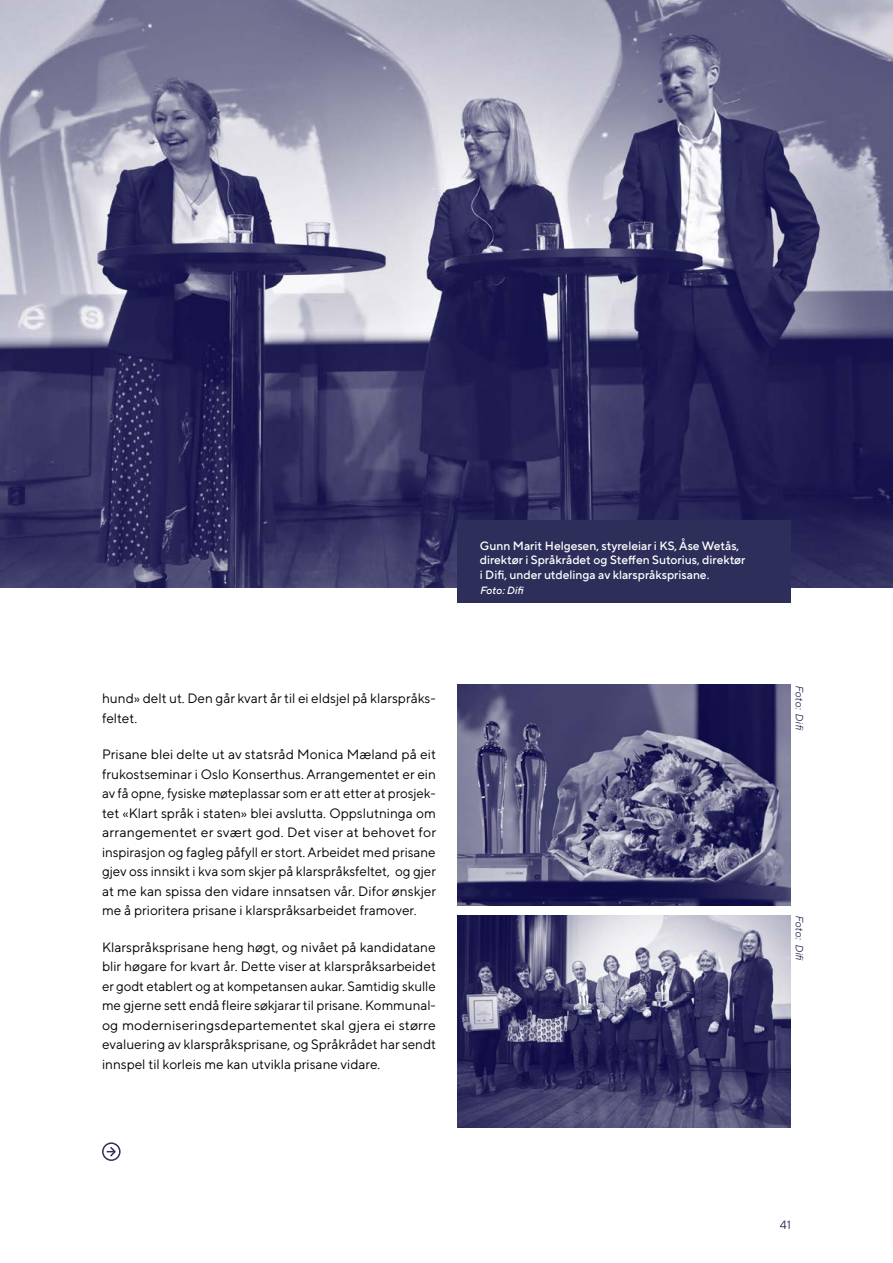
<style>
.page{position:relative;width:893px;height:1263px;background:#fff}
.page>*{position:absolute;margin:0;border:0;box-sizing:border-box;transform-origin:0 0}
.t1{font:13.5px/19.5px "TT Norms Pro";color:#000;text-align:justify}
.t2{font:500 12px/14.4px "TT Norms Pro";color:#fff}
.t3{font:12px "TT Norms Pro";color:#2d2e59}
.t4{font:italic 10.5px "TT Norms Pro";color:#2d2e59}
.t5{font:italic 500 10.5px "TT Norms Pro";color:#fff}
</style>
<div class="page">
<img style="left:457px;top:685px;width:334px;height:221px">
<img style="left:457px;top:915px;width:334px;height:212px">
<img style="left:0;top:0;width:893px;height:587px">
<div style="left:457px;top:521px;width:334px;height:82px;background:#2d2e59"></div>
<svg style="left:107px;top:1145px;width:10px;height:13px"></svg>
<div style="left:102px;top:1142px;width:19px;height:19px;border:2px solid #2d2e59;border-radius:50%"></div>
<p class="t1" style="left:102px;top:688px;width:335px">hund» delt ut. Den går kvart år til ei eldsjel på klarspråks&shy;feltet.</p>
<p class="t1" style="left:102px;top:744px;width:336px">Prisane blei delte ut av statsråd Monica Mæland på eit frukostseminar i Oslo Konserthus. Arrangementet er ein av få opne, fysiske møteplassar som er att etter at prosjek&shy;tet «Klart språk i staten» blei avslutta. Oppslutninga om arrangementet er svært god. Det viser at behovet for inspirasjon og fagleg påfyll er stort. Arbeidet med prisane gjev oss innsikt i kva som skjer på klarspråksfeltet, og gjer at me kan spissa den vidare innsatsen vår. Difor ønskjer me å prioritera prisane i klarspråksarbeidet framover.</p>
<p class="t1" style="left:102px;top:937px;width:335px">Klarspråksprisane heng høgt, og nivået på kandidatane blir høgare for kvart år. Dette viser at klarspråksarbeidet er godt etablert og at kompetansen aukar. Samtidig skulle me gjerne sett endå fleire søkjarar til prisane. Kommunal&shy;og moderniseringsdepartementet skal gjera ei større evaluering av klarspråksprisane, og Språkrådet har sendt innspel til korleis me kan utvikla prisane vidare.</p>
<p class="t2" style="left:480px;top:538px;width:267px">Gunn Marit Helgesen, styreleiar i KS, Åse Wetås, direktør i Språkrådet og Steffen Sutorius, direktør i Difi, under utdelinga av klarspråksprisane.</p>
<p class="t5" style="left:480px;top:583px;width:46px">Foto: Difi</p>
<p class="t4" style="left:806px;top:685px;width:47px;rotate:90deg">Foto: Difi</p>
<p class="t4" style="left:806px;top:915px;width:47px;rotate:90deg">Foto: Difi</p>
<p class="t3" style="left:780px;top:1217px;width:13px">41</p>
</div>
